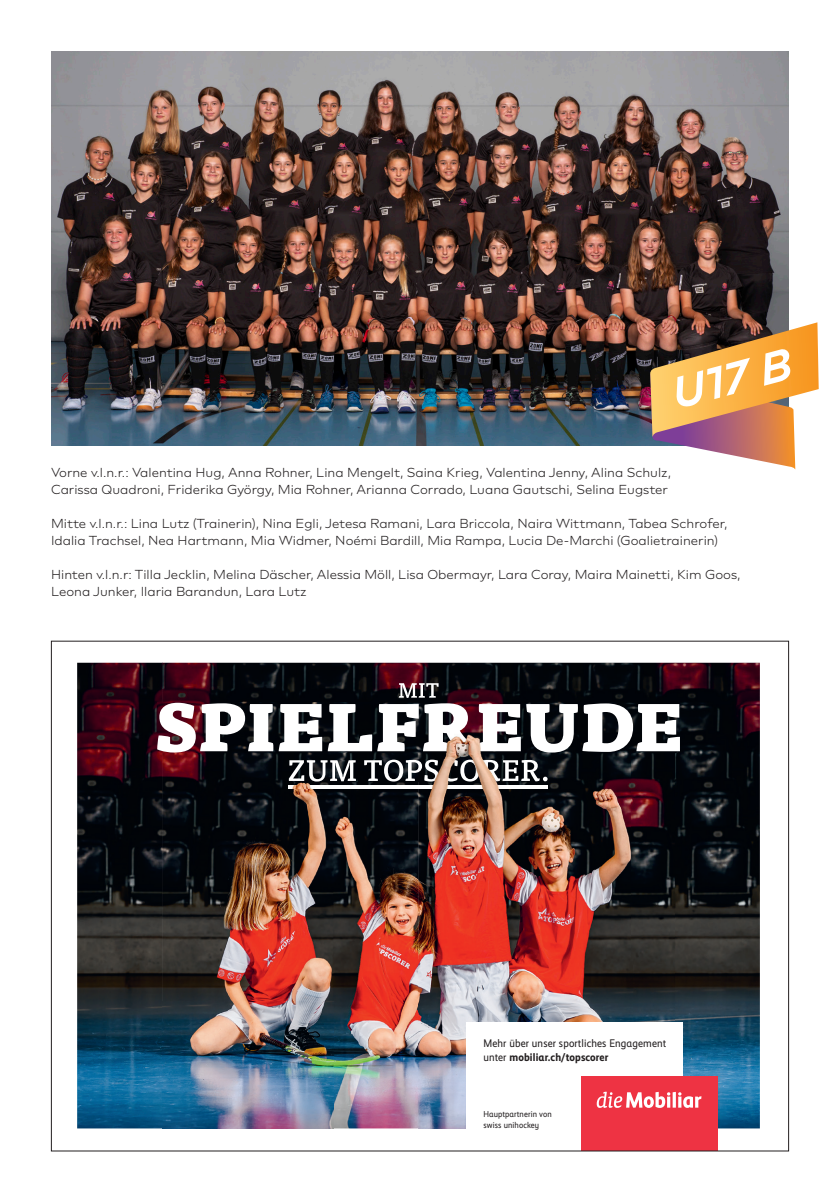
<style>
.page{position:relative;width:840px;height:1191px;background:#fff}
.page>*{position:absolute;margin:0;border:0;box-sizing:border-box;transform-origin:0 0}
.t1{font:italic 700 44px "Novera Classic";color:#fff}
.t2{font:300 13px/17px "Novera Classic";color:#231f20}
.t3{font:11px/13.6px "Mobiliar Realist";letter-spacing:.01em;color:#231f20}
.t4{font:8.6px/11px "Mobiliar Realist";letter-spacing:.01em;color:#231f20}
.s1{font-weight:700}
</style>
<div class="page">
<img style="left:51px;top:51px;width:737px;height:395px">
<svg style="left:649px;top:322px;width:169px;height:148px"></svg>
<img style="left:77px;top:662px;width:85px;height:466px">
<img style="left:162px;top:662px;width:597px;height:42px">
<img style="left:333px;top:704px;width:85px;height:424px">
<img style="left:674px;top:704px;width:85px;height:424px">
<img style="left:162px;top:752px;width:171px;height:376px">
<img style="left:418px;top:752px;width:256px;height:376px">
<img style="left:157px;top:702px;width:215px;height:50px">
<img style="left:377px;top:703px;width:302px;height:49px">
<img style="left:398px;top:683px;width:40px;height:15px">
<img style="left:289px;top:760px;width:68px;height:21px">
<img style="left:364px;top:759px;width:183px;height:22px">
<img style="left:288px;top:786px;width:259px;height:2px">
<div style="left:466px;top:1022px;width:216px;height:129px;background:#fff"></div>
<div style="left:580px;top:1077px;width:137px;height:74px;background:#ee3343"></div>
<hr style="left:672px;top:1091px;width:3px;height:16px;background:#fff">
<svg style="left:678px;top:1092px;width:23px;height:15px"></svg>
<svg style="left:596px;top:1091px;width:74px;height:16px"></svg>
<h1 class="t1" style="left:663px;top:367px;width:124px;rotate:-15deg">U17 B</h1>
<p class="t2" style="left:51px;top:464px;width:621px">Vorne v.l.n.r.: Valentina Hug, Anna Rohner, Lina Mengelt, Saina Krieg, Valentina Jenny, Alina Schulz,<br>Carissa Quadroni, Friderika György, Mia Rohner, Arianna Corrado, Luana Gautschi, Selina Eugster</p>
<p class="t2" style="left:51px;top:515px;width:677px">Mitte v.l.n.r.: Lina Lutz (Trainerin), Nina Egli, Jetesa Ramani, Lara Briccola, Naira Wittmann, Tabea Schrofer,<br>Idalia Trachsel, Nea Hartmann, Mia Widmer, Noémi Bardill, Mia Rampa, Lucia De-Marchi (Goalietrainerin)</p>
<p class="t2" style="left:51px;top:566px;width:690px">Hinten v.l.n.r: Tilla Jecklin, Melina Däscher, Alessia Möll, Lisa Obermayr, Lara Coray, Maira Mainetti, Kim Goos,<br>Leona Junker, Ilaria Barandun, Lara Lutz</p>
<p class="t3" style="left:483px;top:1036px;width:184px">Mehr über unser sportliches Engagement unter <span class="s1">mobiliar.ch/topscorer</span></p>
<p class="t4" style="left:483px;top:1109px;width:70px">Hauptpartnerin von swiss unihockey</p>
</div>
